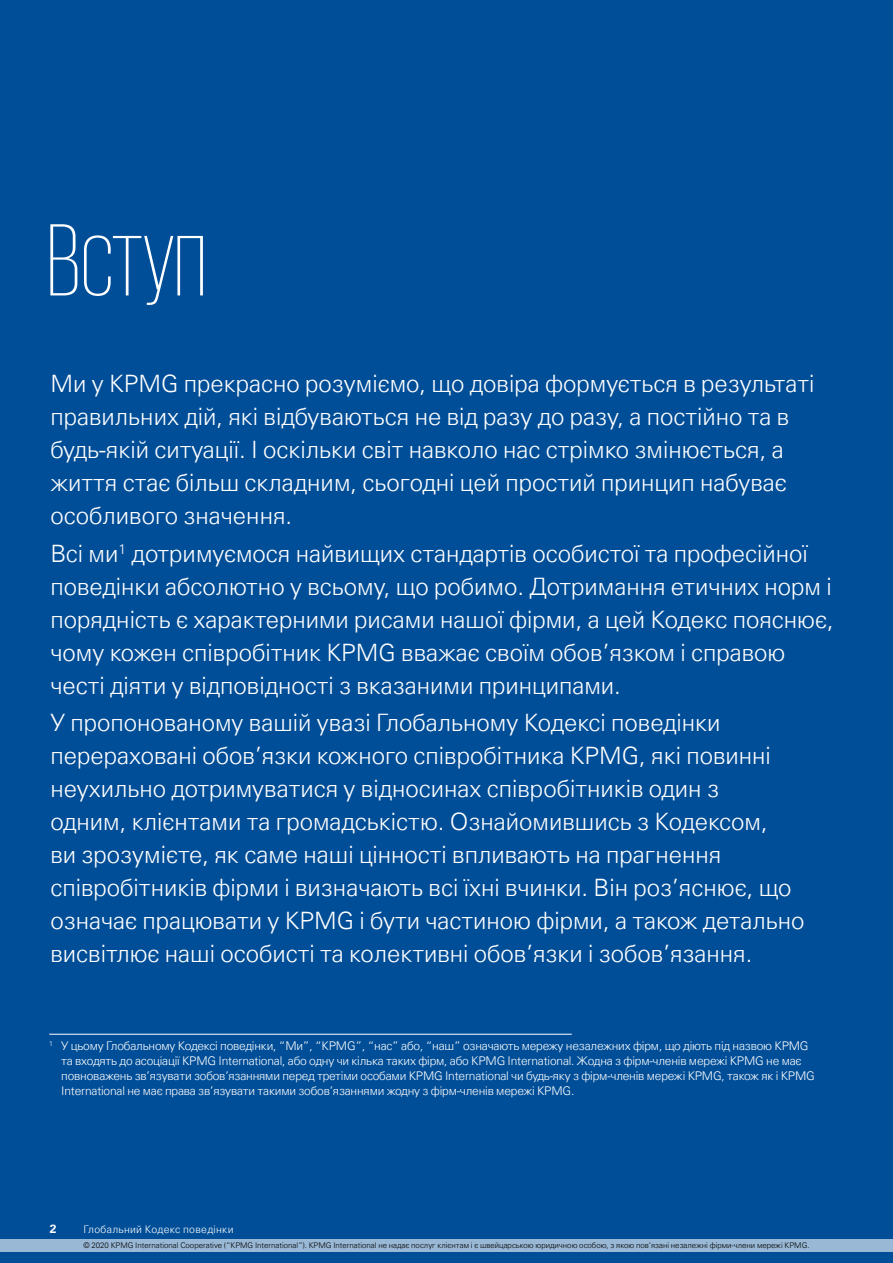
<style>
.page{position:relative;width:893px;height:1263px;background:#004e98}
.page>*{position:absolute;margin:0;border:0;box-sizing:border-box;transform-origin:0 0}
.Bodycopy_9_5pt{font:200 105px "KPMG Cyrillic";color:#fff}
.Bodycopy_9_5pt-2{font:300 24px/33px "Universfor KPMG";color:#fff}
.t1{font:300 12px/15px "Universfor KPMG";letter-spacing:-.015em;color:#fff}
.t2{font:700 12px "Universfor KPMG";color:#fff}
.t3{font:300 10.5px "Universfor KPMG";letter-spacing:.03em;color:#fff}
.t4{font:300 7.8px "Universfor KPMG";color:#000}
</style>
<div class="page">
<hr style="left:49px;top:1034px;width:523px;height:1px;background:#fff">
<div style="left:0;top:1239px;width:893px;height:13px;background:#99b8d5"></div>
<p class="Bodycopy_9_5pt" style="left:46px;top:210px;width:162px">Вступ</p>
<p class="Bodycopy_9_5pt-2" style="left:50px;top:367px;width:766px">Ми у KPMG прекрасно розуміємо, що довіра формується в результаті правильних дій, які відбуваються не від разу до разу, а постійно та в будь-якій ситуації. І оскільки світ навколо нас стрімко змінюється, а життя стає більш складним, сьогодні цей простий принцип набуває особливого значення.</p>
<p class="Bodycopy_9_5pt-2" style="left:50px;top:537px;width:785px">Всі ми<sup>1</sup> дотримуємося найвищих стандартів особистої та професійної поведінки абсолютно у всьому, що робимо. Дотримання етичних норм і порядність є характерними рисами нашої фірми, а цей Кодекс пояснює, чому кожен співробітник KPMG вважає своїм обов’язком і справою честі діяти у відповідності з вказаними принципами.</p>
<p class="Bodycopy_9_5pt-2" style="left:50px;top:706px;width:755px">У пропонованому вашій увазі Глобальному Кодексі поведінки перераховані обов’язки кожного співробітника KPMG, які повинні неухильно дотримуватися у відносинах співробітників один з<br>одним, клієнтами та громадськістю. Ознайомившись з Кодексом,<br>ви зрозумієте, як саме наші цінності впливають на прагнення співробітників фірми і визначають всі їхні вчинки. Він роз’яснює, що означає працювати у KPMG і бути частиною фірми, а також детально висвітлює наші особисті та колективні обов’язки і зобов’язання.</p>
<p class="t1" style="left:61px;top:1038px;width:755px;text-indent:-12px"><sup>1</sup> У цьому Глобальному Кодексі поведінки, “Ми”, “KPMG”, “нас” або, “наш” означають мережу незалежних фірм, що діють під назвою KPMG та входять до асоціації KPMG International, або одну чи кілька таких фірм, або KPMG International. Жодна з фірм-членів мережі KPMG не має повноважень зв’язувати зобов’язаннями перед третіми особами KPMG International чи будь-яку з фірм-членів мережі KPMG, також як і KPMG International не має права зв’язувати такими зобов’язаннями жодну з фірм-членів мережі KPMG.</p>
<p class="t2" style="left:50px;top:1221px;width:8px">2</p>
<p class="t3" style="left:84px;top:1223px;width:152px">Глобальний Кодекс поведінки</p>
<p class="t4" style="left:83px;top:1241px;width:728px">© 2020 KPMG International Cooperative (“KPMG International”). KPMG International не надає послуг клієнтам і є швейцарською юридичною особою, з якою пов’язані незалежні фірми-члени мережі KPMG.</p>
</div>
